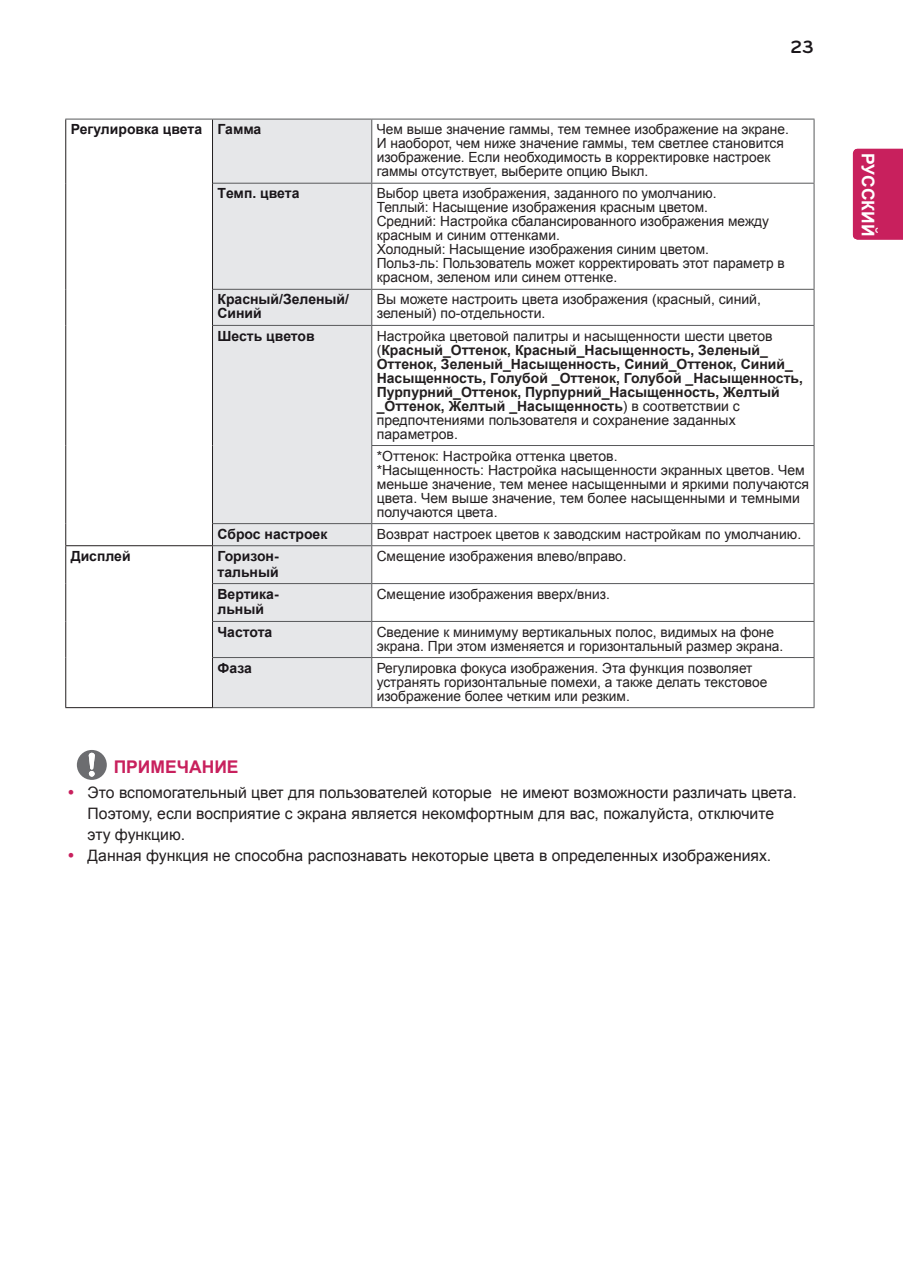
<style>
.page{position:relative;width:903px;height:1275px;background:#fff}
.page>*{position:absolute;margin:0;border:0;box-sizing:border-box;transform-origin:0 0}
.t1{font:700 21px "Bryant LG";color:#fff}
.t2{font:700 18.38px "Bryant LG";color:#1a161a}
.Title-note{font:700 17.5px "Arial";color:#c8205d}
.t3{font:700 17.5px "Arial";color:#fff}
.Body-Bullet{font:15.75px/21px "Arial";color:#231f20}
.Body{font:14px/14px "Arial";color:#231f20}
.Body-2{font:700 14px/14px "Arial";color:#231f20}
.Body-3{font:700 14px "Arial";color:#1a161a}
.s1{font-weight:400}
</style>
<div class="page">
<div style="left:853px;top:149px;width:50px;height:91px;background:#c8205d"></div>
<div style="left:213px;top:120px;width:158px;height:587px;background:#e6e7e9"></div>
<hr style="left:372px;top:119px;width:442px;height:1px;background:#57585a">
<hr style="left:813px;top:120px;width:1px;height:63px;background:#57585a">
<hr style="left:372px;top:183px;width:442px;height:1px;background:#57585a">
<hr style="left:813px;top:184px;width:1px;height:105px;background:#57585a">
<hr style="left:372px;top:289px;width:442px;height:1px;background:#57585a">
<hr style="left:813px;top:290px;width:1px;height:35px;background:#57585a">
<hr style="left:372px;top:325px;width:442px;height:1px;background:#57585a">
<hr style="left:813px;top:326px;width:1px;height:119px;background:#57585a">
<hr style="left:371px;top:445px;width:443px;height:1px;background:#57585a">
<hr style="left:813px;top:446px;width:1px;height:77px;background:#57585a">
<hr style="left:372px;top:523px;width:442px;height:1px;background:#57585a">
<svg style="left:813px;top:524px;width:1px;height:21px"></svg>
<hr style="left:372px;top:545px;width:442px;height:1px;background:#57585a">
<hr style="left:813px;top:546px;width:1px;height:37px;background:#57585a">
<hr style="left:372px;top:583px;width:442px;height:1px;background:#57585a">
<hr style="left:813px;top:584px;width:1px;height:37px;background:#57585a">
<hr style="left:372px;top:621px;width:442px;height:1px;background:#57585a">
<hr style="left:813px;top:622px;width:1px;height:35px;background:#57585a">
<hr style="left:372px;top:657px;width:442px;height:1px;background:#57585a">
<hr style="left:813px;top:658px;width:1px;height:49px;background:#57585a">
<hr style="left:372px;top:707px;width:442px;height:1px;background:#57585a">
<hr style="left:65px;top:119px;width:147px;height:1px;background:#57585a">
<hr style="left:65px;top:120px;width:1px;height:63px;background:#231f20">
<hr style="left:65px;top:183px;width:1px;height:106px;background:#231f20">
<hr style="left:65px;top:289px;width:1px;height:36px;background:#231f20">
<hr style="left:65px;top:325px;width:1px;height:120px;background:#231f20">
<hr style="left:65px;top:445px;width:1px;height:79px;background:#231f20">
<svg style="left:65px;top:524px;width:1px;height:21px"></svg>
<hr style="left:65px;top:545px;width:148px;height:1px;background:#231f20">
<hr style="left:65px;top:546px;width:1px;height:38px;background:#231f20">
<hr style="left:65px;top:584px;width:1px;height:37px;background:#231f20">
<hr style="left:65px;top:621px;width:1px;height:36px;background:#231f20">
<hr style="left:65px;top:657px;width:1px;height:50px;background:#231f20">
<hr style="left:65px;top:707px;width:148px;height:1px;background:#231f20">
<hr style="left:212px;top:120px;width:1px;height:63px;background:#231f20">
<hr style="left:212px;top:183px;width:1px;height:106px;background:#231f20">
<hr style="left:212px;top:289px;width:1px;height:36px;background:#231f20">
<hr style="left:212px;top:325px;width:1px;height:120px;background:#231f20">
<hr style="left:212px;top:445px;width:1px;height:79px;background:#231f20">
<svg style="left:212px;top:524px;width:1px;height:21px"></svg>
<hr style="left:212px;top:546px;width:1px;height:38px;background:#231f20">
<hr style="left:212px;top:584px;width:1px;height:37px;background:#231f20">
<hr style="left:212px;top:621px;width:1px;height:36px;background:#231f20">
<hr style="left:212px;top:657px;width:1px;height:50px;background:#231f20">
<hr style="left:371px;top:120px;width:1px;height:63px;background:#57585a">
<hr style="left:371px;top:184px;width:1px;height:105px;background:#57585a">
<hr style="left:371px;top:290px;width:1px;height:35px;background:#57585a">
<hr style="left:371px;top:326px;width:1px;height:119px;background:#57585a">
<hr style="left:371px;top:446px;width:1px;height:77px;background:#57585a">
<svg style="left:371px;top:524px;width:1px;height:21px"></svg>
<hr style="left:371px;top:546px;width:1px;height:37px;background:#57585a">
<hr style="left:371px;top:584px;width:1px;height:37px;background:#57585a">
<hr style="left:371px;top:622px;width:1px;height:35px;background:#57585a">
<hr style="left:371px;top:658px;width:1px;height:49px;background:#57585a">
<hr style="left:212px;top:119px;width:160px;height:1px;background:#57585a">
<hr style="left:213px;top:183px;width:159px;height:1px;background:#57585a">
<hr style="left:213px;top:289px;width:159px;height:1px;background:#57585a">
<hr style="left:213px;top:325px;width:159px;height:1px;background:#57585a">
<hr style="left:213px;top:523px;width:159px;height:1px;background:#57585a">
<hr style="left:213px;top:545px;width:159px;height:1px;background:#57585a">
<hr style="left:213px;top:583px;width:159px;height:1px;background:#57585a">
<hr style="left:213px;top:621px;width:159px;height:1px;background:#57585a">
<hr style="left:213px;top:657px;width:159px;height:1px;background:#57585a">
<hr style="left:213px;top:707px;width:159px;height:1px;background:#57585a">
<svg style="left:77px;top:750px;width:30px;height:30px"></svg>
<h2 class="t2" style="left:790px;top:36px;width:25px">23</h2>
<p class="Body-3" style="left:71px;top:120px;width:133px">Регулировка цвета</p>
<p class="Body-3" style="left:217px;top:120px;width:45px">Гамма</p>
<p class="Body" style="left:377px;top:122px;width:414px">Чем выше значение гаммы, тем темнее изображение на экране.<br>И наоборот, чем ниже значение гаммы, тем светлее становится изображение. Если необходимость в корректировке настроек гаммы отсутствует, выберите опцию Выкл.</p>
<p class="Body-3" style="left:217px;top:184px;width:84px">Tемп. цвета</p>
<p class="Body" style="left:377px;top:187px;width:341px">Выбор цвета изображения, заданного по умолчанию.</p>
<p class="Body" style="left:377px;top:201px;width:333px">Теплый: Насыщение изображения красным цветом.</p>
<p class="Body" style="left:377px;top:215px;width:394px">Средний: Настройка сбалансированного изображения между красным и синим оттенками.</p>
<p class="Body" style="left:377px;top:243px;width:334px">Холодный: Насыщение изображения синим цветом.</p>
<p class="Body" style="left:377px;top:257px;width:410px">Πольз-ль: Пользователь может корректировать этот параметр в красном, зеленом или синем оттенке.</p>
<p class="Body-3" style="left:217px;top:290px;width:133px">Красный/Зеленый/</p>
<p class="Body-3" style="left:217px;top:304px;width:46px">Синий</p>
<p class="Body" style="left:377px;top:293px;width:386px">Вы можете настроить цвета изображения (красный, синий, зеленый) по-отдельности.</p>
<p class="Body-3" style="left:217px;top:326px;width:99px">Шесть цветов</p>
<p class="Body-2" style="left:377px;top:329px;width:428px"><span class="s1">Настройка цветовой палитры и насыщенности шести цветов (</span>Красный_Оттенок, Красный_Насыщенность, Зеленый_ Оттенок, Зеленый_Насыщенность, Cиний_Оттенок, Cиний_ Насыщенность, Голубой _Оттенок, Голубой _Насыщенность, Пурпурний_Оттенок, Пурпурний_Насыщенность, Желтый _Оттенок, Желтый _Насыщенность<span class="s1">) в соответствии с предпочтениями пользователя и сохранение заданных параметров.</span></p>
<p class="Body" style="left:377px;top:449px;width:242px">*Оттенок: Настройка оттенка цветов.</p>
<p class="Body" style="left:377px;top:463px;width:434px">*Насыщенность: Настройка насыщенности экранных цветов. Чем меньше значение, тем менее насыщенными и яркими получаются цвета. Чем выше значение, тем более насыщенными и темными получаются цвета.</p>
<p class="Body-3" style="left:217px;top:524px;width:111px">Сброс настроек</p>
<p class="Body" style="left:377px;top:527px;width:426px">Возврат настроек цветов к заводским настройкам по умолчанию.</p>
<p class="Body-3" style="left:71px;top:547px;width:61px">Дисплей</p>
<p class="Body-3" style="left:217px;top:547px;width:63px">Горизон-</p>
<p class="Body-3" style="left:217px;top:562px;width:63px">тальный</p>
<p class="Body-3" style="left:217px;top:584px;width:63px">Вертика-</p>
<p class="Body-3" style="left:217px;top:600px;width:48px">льный</p>
<p class="Body" style="left:377px;top:549px;width:251px">Смещение изображения влево/вправо.</p>
<p class="Body" style="left:377px;top:587px;width:235px">Смещение изображения вверх/вниз.</p>
<p class="Body-3" style="left:217px;top:622px;width:56px">Частота</p>
<p class="Body" style="left:377px;top:625px;width:408px">Сведение к минимуму вертикальных полос, видимых на фоне экрана. При этом изменяется и горизонтальный размер экрана.</p>
<p class="Body-3" style="left:217px;top:658px;width:36px">Фаза</p>
<p class="Body" style="left:377px;top:661px;width:392px">Регулировка фокуса изображения. Эта функция позволяет устранять горизонтальные помехи, а также делать текстовое изображение более четким или резким.</p>
<p class="Title-note" style="left:114px;top:755px;width:126px">ПРИМЕЧАНИЕ</p>
<p class="Body-Bullet" style="left:88px;top:782px;width:711px">Это вспомогательный цвет для пользователей которые не имеют возможности различать цвета.<br>Поэтому, если восприятие с экрана является некомфортным для вас, пожалуйста, отключите эту функцию.</p>
<p class="Body-Bullet" style="left:88px;top:845px;width:685px">Данная функция не способна распознавать некоторые цвета в определенных изображениях.</p>
<p class="t3" style="left:879px;top:153px;width:85px;rotate:90deg">РУССКИЙ</p>
<h1 class="t1" style="left:883px;top:173px;width:44px;rotate:90deg">RUS</h1>
</div>
